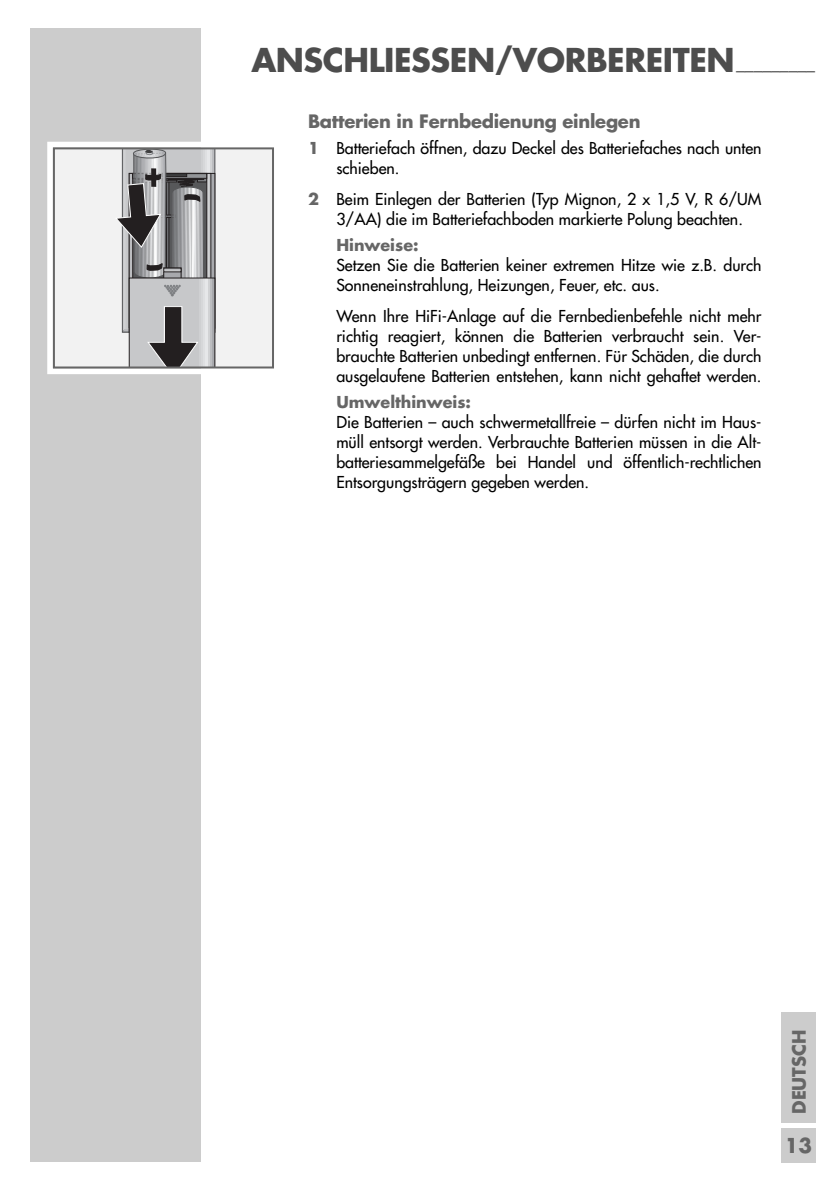
<style>
.page{position:relative;width:840px;height:1190px;background:#fff}
.page>*{position:absolute;margin:0;border:0;box-sizing:border-box;transform-origin:0 0}
.t1{font:700 32px "Futura";letter-spacing:-.015em;color:#4d4d4d}
.t2{font:700 20px "Futura";color:#666}
.t3{font:700 18px "Futura";letter-spacing:-.015em;color:#666}
.t4{font:16px/20px "Futura";color:#000}
.t5{font:700 16px "Futura";color:#666}
.s1{font-size:18px;color:#666}
.s2{font-weight:700;color:#666}
</style>
<div class="page">
<div style="left:30px;top:28px;width:170px;height:1134px;background:#ccc"></div>
<div style="left:781px;top:1012px;width:34px;height:111px;background:#ccc"></div>
<div style="left:781px;top:1128px;width:34px;height:34px;background:#ccc"></div>
<div style="left:47px;top:142px;width:233px;height:232px;border:6px solid #fff"></div>
<div style="left:55px;top:149px;width:217px;height:217px;background:#f2f2f2"></div>
<svg style="left:93px;top:139px;width:151px;height:226px"></svg>
<div style="left:53px;top:147px;width:221px;height:221px;border:2px solid #666"></div>
<h1 class="t1" style="left:251px;top:45px;width:565px">ANSCHLIESSEN/VORBEREITEN<span class="s1">_________</span></h1>
<p class="t3" style="left:308px;top:113px;width:334px">Batterien in Fernbedienung einlegen</p>
<p class="t4" style="left:336px;top:139px;width:427px;text-indent:-28px"><span class="s2">1</span> Batteriefach öffnen, dazu Deckel des Batteriefaches nach unten schieben.</p>
<p class="t4" style="left:336px;top:191px;width:427px;text-indent:-28px"><span class="s2">2</span> Beim Einlegen der Batterien (Typ Mignon, 2 x 1,5 V, R 6/UM<br>3/AA) die im Batteriefachboden markierte Polung beachten.</p>
<p class="t5" style="left:336px;top:238px;width:84px">Hinweise:</p>
<p class="t4" style="left:336px;top:256px;width:427px">Setzen Sie die Batterien keiner extremen Hitze wie z.B. durch<br>Sonneneinstrahlung, Heizungen, Feuer, etc. aus.</p>
<p class="t4" style="left:336px;top:308px;width:427px;text-align:justify">Wenn Ihre HiFi-Anlage auf die Fernbedienbefehle nicht mehr richtig reagiert, können die Batterien verbraucht sein. Ver&shy;brauchte Batterien unbedingt entfernen. Für Schäden, die durch ausgelaufene Batterien entstehen, kann nicht gehaftet werden.</p>
<p class="t5" style="left:336px;top:395px;width:136px">Umwelthinweis:</p>
<p class="t4" style="left:336px;top:413px;width:427px;text-align:justify">Die Batterien – auch schwermetallfreie – dürfen nicht im Haus&shy;müll entsorgt werden. Verbrauchte Batterien müssen in die Alt&shy;batteriesammelgefäße bei Handel und öffentlich-rechtlichen Entsorgungsträgern gegeben werden.</p>
<p class="t3" style="left:791px;top:1114px;width:86px;rotate:-90deg">DEUTSCH</p>
<p class="t2" style="left:785px;top:1136px;width:29px">13</p>
</div>
